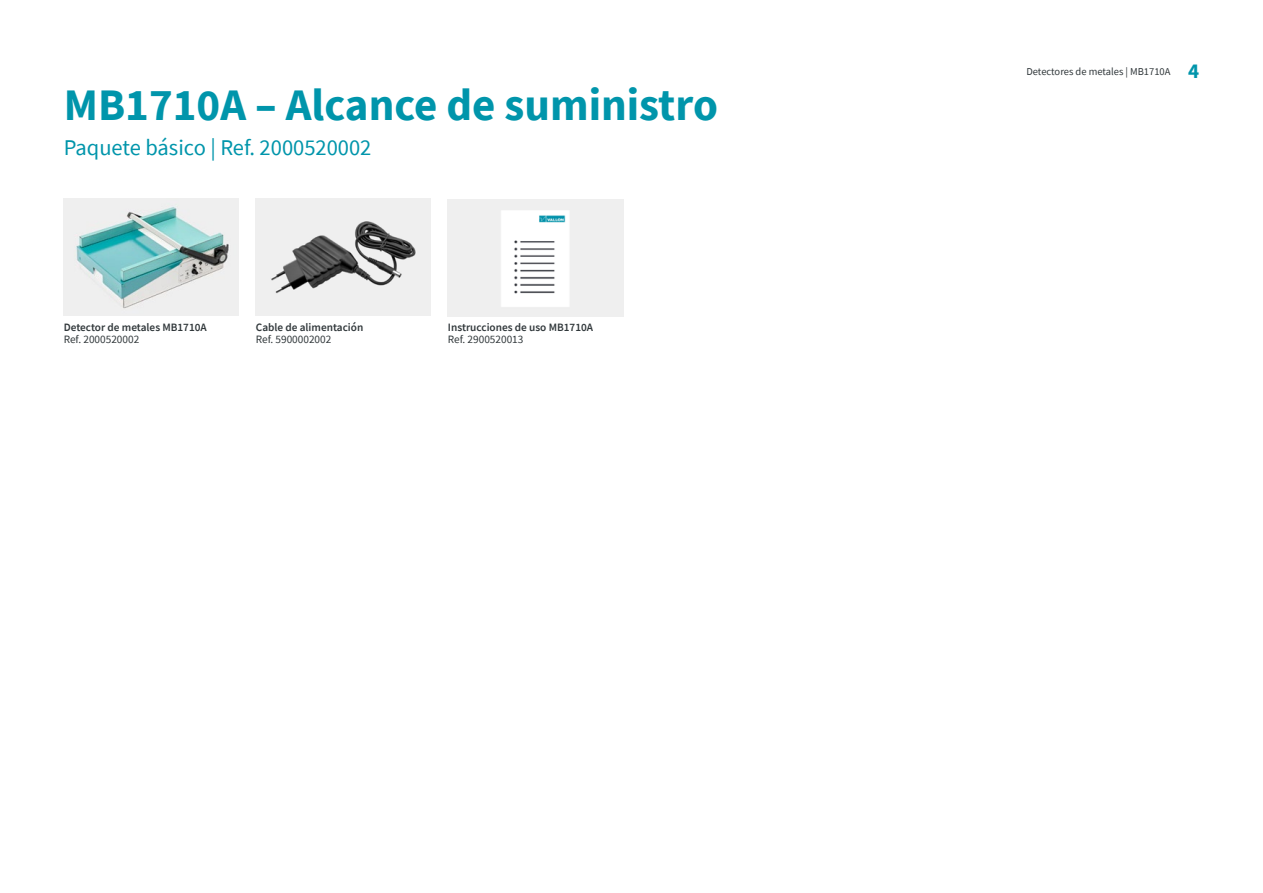
<style>
.page{position:relative;width:1263px;height:893px;background:#fff}
.page>*{position:absolute;margin:0;border:0;box-sizing:border-box;transform-origin:0 0}
.t1{font:700 45px "Source Sans Pro";color:#0095ab}
.t2{font:22.5px "Source Sans Pro";color:#0095ab}
.t3{font:700 21px "Source Sans Pro";color:#0095ab}
.t4{font:600 11.25px "Source Sans Pro";color:#30373a}
.t5{font:11.25px "Source Sans Pro";color:#30373a}
.t6{font:10.5px "Source Sans Pro";color:#30373a}
</style>
<div class="page">
<img style="left:64px;top:199px;width:175px;height:116px">
<img style="left:256px;top:199px;width:175px;height:116px">
<img style="left:448px;top:199px;width:175px;height:117px">
<h1 class="t1" style="left:64px;top:74px;width:656px">MB1710A – Alcance de suministro</h1>
<h2 class="t2" style="left:64px;top:133px;width:309px">Paquete básico | Ref. 2000520002</h2>
<p class="t4" style="left:64px;top:319px;width:145px">Detector de metales MB1710A</p>
<p class="t5" style="left:64px;top:332px;width:77px">Ref. 2000520002</p>
<p class="t4" style="left:256px;top:319px;width:109px">Cable de alimentación</p>
<p class="t5" style="left:256px;top:332px;width:77px">Ref. 5900002002</p>
<p class="t4" style="left:448px;top:319px;width:147px">Instrucciones de uso MB1710A</p>
<p class="t5" style="left:448px;top:332px;width:77px">Ref. 2900520013</p>
<p class="t6" style="left:1026px;top:65px;width:146px">Detectores de metales | MB1710A</p>
<h3 class="t3" style="left:1188px;top:56px;width:13px">4</h3>
</div>
